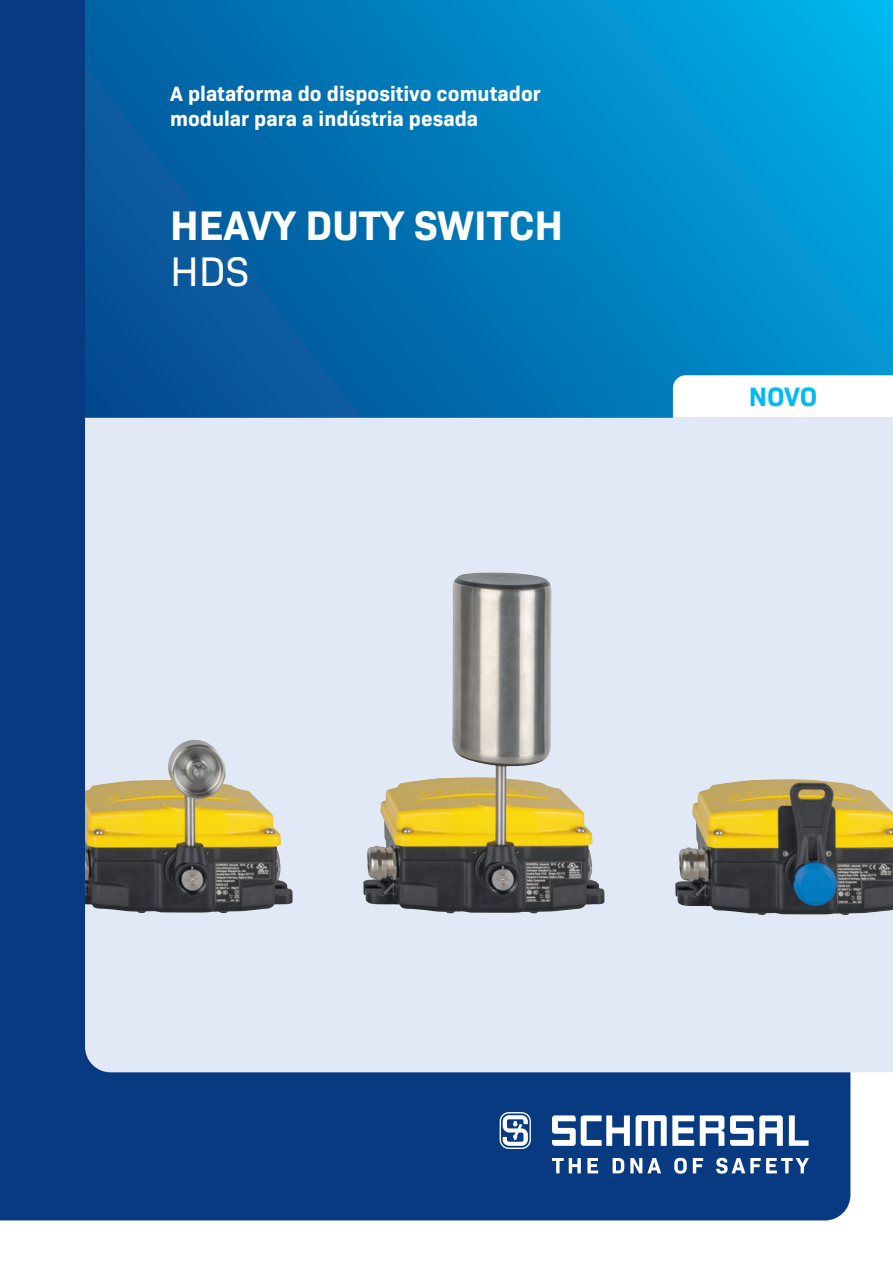
<style>
.page{position:relative;width:893px;height:1263px;background:#fff}
.page>*{position:absolute;margin:0;border:0;box-sizing:border-box;transform-origin:0 0}
.t1{font:700 42px "Bio Sans";color:#fff}
.t2{font:42px "Bio Sans";color:#fff}
.t3{font:700 27px "Bio Sans";color:#00baf1}
.t4{font:700 21px/25.2px "Bio Sans";color:#fff}
</style>
<div class="page">
<div style="left:0;top:0;width:850px;height:1220px;background:#083a82"></div>
<svg style="left:85px;top:0;width:808px;height:418px;background:#017ab9"></svg>
<div style="left:85px;top:418px;width:808px;height:654px;background:#e1e9f6"></div>
<svg style="left:673px;top:375px;width:220px;height:43px"></svg>
<svg style="left:552px;top:1115px;width:78px;height:31px"></svg>
<svg style="left:789px;top:1115px;width:19px;height:31px"></svg>
<svg style="left:636px;top:1115px;width:58px;height:31px"></svg>
<svg style="left:700px;top:1115px;width:24px;height:31px"></svg>
<svg style="left:730px;top:1115px;width:53px;height:31px"></svg>
<svg style="left:500px;top:1112px;width:31px;height:37px"></svg>
<svg style="left:552px;top:1158px;width:257px;height:16px"></svg>
<img style="left:363px;top:573px;width:242px;height:341px">
<img style="left:675px;top:779px;width:218px;height:136px">
<img style="left:85px;top:739px;width:208px;height:174px">
<p class="t4" style="left:170px;top:79px;width:372px">A plataforma do dispositivo comutador modular para a indústria pesada</p>
<h1 class="t1" style="left:170px;top:193px;width:395px">HEAVY DUTY SWITCH</h1>
<h1 class="t2" style="left:170px;top:241px;width:81px">HDS</h1>
<p class="t3" style="left:749px;top:376px;width:70px">NOVO</p>
</div>
